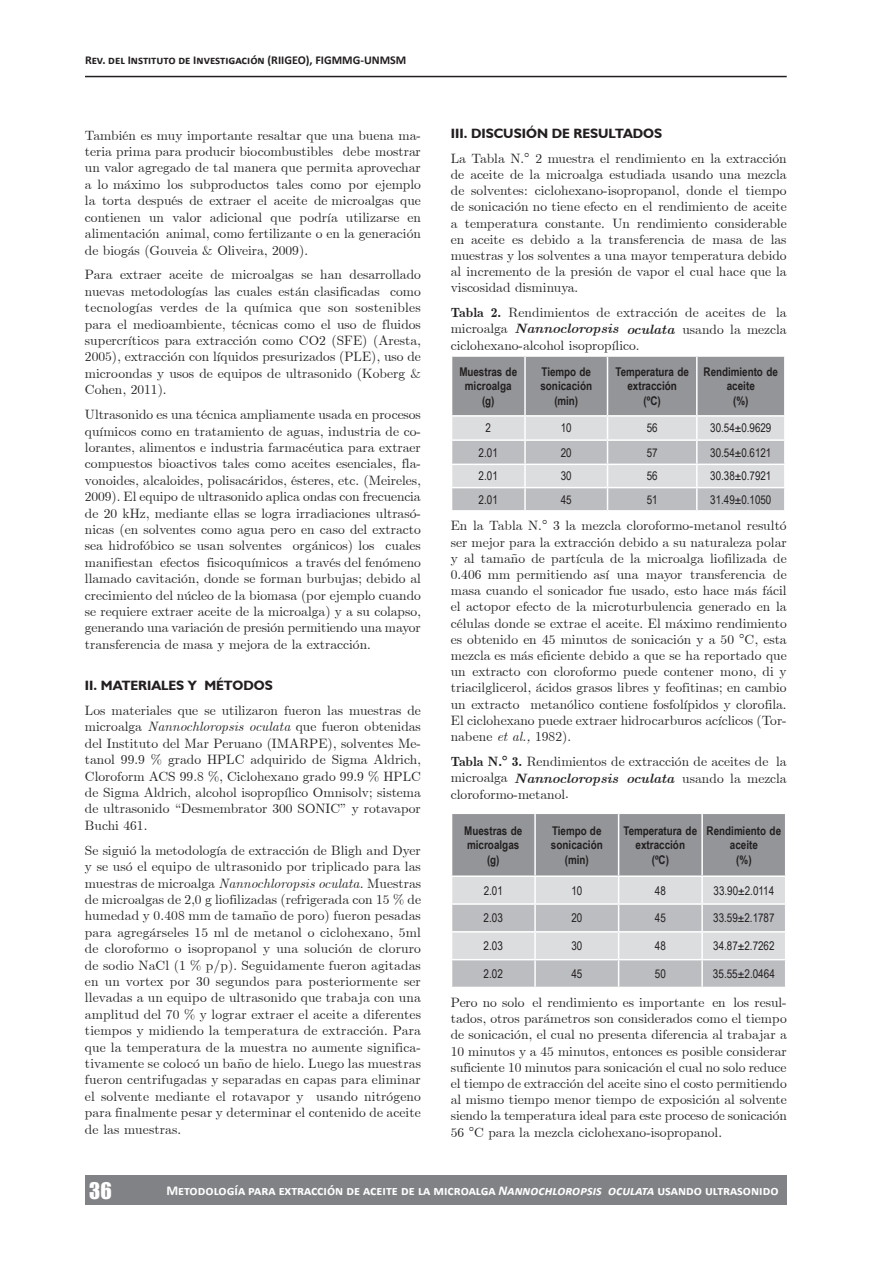
<style>
.page{position:relative;width:893px;height:1263px;background:#fff}
.page>*{position:absolute;margin:0;border:0;box-sizing:border-box;transform-origin:0 0}
.t1{font:21px "Impact";color:#fff}
.t2{font:13.5px/16.4px "Euclid";color:#231f20;text-align:justify}
.t3{font:700 13.5px "Calibri";color:#fff}
.t4{font:700 13.5px "Humanist 521 BT";color:#231f20}
.t5{font:700 12px/14.4px "Arial Narrow";color:#231f20;text-align:center}
.t6{font:12px "Arial Narrow";color:#231f20}
.t7{font:700 12px "Calibri";color:#231f20}
.s1{font-style:italic}
.s2{font-weight:700}
.s3{font-weight:700;font-style:italic}
</style>
<div class="page">
<div style="left:85px;top:1175px;width:702px;height:30px;background:#808285"></div>
<hr style="left:85px;top:76px;width:702px;height:1px;background:#231f20">
<svg style="left:452px;top:356px;width:333px;height:154px;background:#b9babd"></svg>
<hr style="left:697px;top:487px;width:89px;height:1px;background:#fff">
<hr style="left:696px;top:488px;width:2px;height:22px;background:#fff">
<hr style="left:784px;top:488px;width:2px;height:22px;background:#fff">
<svg style="left:451px;top:813px;width:335px;height:174px;background:#bbbcbf"></svg>
<p class="t7" style="left:85px;top:52px;width:323px">Rev. del Instituto de Investigación (RIIGEO), FIGMMG-UNMSM</p>
<p class="t2" style="left:85px;top:127px;width:337px">También es muy importante resaltar que una buena ma&shy;teria prima para producir biocombustibles debe mostrar un valor agregado de tal manera que permita aprovechar a lo máximo los subproductos tales como por ejemplo la torta después de extraer el aceite de microalgas que contienen un valor adicional que podría utilizarse en alimentación animal, como fertilizante o en la generación de biogás (Gouveia &amp; Oliveira, 2009).</p>
<p class="t2" style="left:85px;top:267px;width:337px">Para extraer aceite de microalgas se han desarrollado nuevas metodologías las cuales están clasificadas como tecnologías verdes de la química que son sostenibles para el medioambiente, técnicas como el uso de fluidos supercríticos para extracción como CO2 (SFE) (Aresta, 2005), extracción con líquidos presurizados (PLE), uso de microondas y usos de equipos de ultrasonido (Koberg &amp; Cohen, 2011).</p>
<p class="t2" style="left:85px;top:407px;width:337px">Ultrasonido es una técnica ampliamente usada en procesos químicos como en tratamiento de aguas, industria de co&shy;lorantes, alimentos e industria farmacéutica para extraer compuestos bioactivos tales como aceites esenciales, fla&shy;vonoides, alcaloides, polisacáridos, ésteres, etc. (Meireles, 2009). El equipo de ultrasonido aplica ondas con frecuencia de 20 kHz, mediante ellas se logra irradiaciones ultrasó&shy;nicas (en solventes como agua pero en caso del extracto sea hidrofóbico se usan solventes orgánicos) los cuales manifiestan efectos fisicoquímicos a través del fenómeno llamado cavitación, donde se forman burbujas; debido al crecimiento del núcleo de la biomasa (por ejemplo cuando se requiere extraer aceite de la microalga) y a su colapso, generando una variación de presión permitiendo una mayor transferencia de masa y mejora de la extracción.</p>
<p class="t4" style="left:85px;top:677px;width:189px">II. MATERIALES Y MÉTODOS</p>
<p class="t2" style="left:85px;top:702px;width:337px">Los materiales que se utilizaron fueron las muestras de microalga <span class="s1">Nannochloropsis oculata</span> que fueron obtenidas del Instituto del Mar Peruano (IMARPE), solventes Me&shy;tanol 99.9 % grado HPLC adquirido de Sigma Aldrich, Cloroform ACS 99.8 %, Ciclohexano grado 99.9 % HPLC de Sigma Aldrich, alcohol isopropílico Omnisolv; sistema de ultrasonido “Desmembrator 300 SONIC” y rotavapor Buchi 461.</p>
<p class="t2" style="left:85px;top:842px;width:338px">Se siguió la metodología de extracción de Bligh and Dyer y se usó el equipo de ultrasonido por triplicado para las muestras de microalga <span class="s1">Nannochloropsis oculata.</span> Muestras de microalgas de 2,0 g liofilizadas (refrigerada con 15 % de humedad y 0.408 mm de tamaño de poro) fueron pesadas para agregárseles 15 ml de metanol o ciclohexano, 5ml de cloroformo o isopropanol y una solución de cloruro de sodio NaCl (1 % p/p). Seguidamente fueron agitadas en un vortex por 30 segundos para posteriormente ser llevadas a un equipo de ultrasonido que trabaja con una amplitud del 70 % y lograr extraer el aceite a diferentes tiempos y midiendo la temperatura de extracción. Para que la temperatura de la muestra no aumente significa&shy;tivamente se colocó un baño de hielo. Luego las muestras fueron centrifugadas y separadas en capas para eliminar el solvente mediante el rotavapor y usando nitrógeno para finalmente pesar y determinar el contenido de aceite de las muestras.</p>
<p class="t4" style="left:451px;top:125px;width:213px">III. DISCUSIÓN DE RESULTADOS</p>
<p class="t2" style="left:451px;top:150px;width:337px">La Tabla N.° 2 muestra el rendimiento en la extracción de aceite de la microalga estudiada usando una mezcla de solventes: ciclohexano-isopropanol, donde el tiempo de sonicación no tiene efecto en el rendimiento de aceite a temperatura constante. Un rendimiento considerable en aceite es debido a la transferencia de masa de las muestras y los solventes a una mayor temperatura debido al incremento de la presión de vapor el cual hace que la viscosidad disminuya.</p>
<p class="t2" style="left:451px;top:304px;width:337px"><span class="s2">Tabla 2.</span> Rendimientos de extracción de aceites de la microalga <span class="s3">Nannocloropsis oculata</span> usando la mezcla ciclohexano-alcohol isopropílico.</p>
<p class="t5" style="left:459px;top:364px;width:59px">Muestras de microalga (g)</p>
<p class="t5" style="left:540px;top:364px;width:53px">Tiempo de sonicación (min)</p>
<p class="t5" style="left:615px;top:364px;width:75px">Temperatura de extracción<br>(ºC)</p>
<p class="t5" style="left:704px;top:364px;width:76px">Rendimiento de aceite<br>(%)</p>
<p class="t6" style="left:486px;top:419px;width:7px">2</p>
<p class="t6" style="left:561px;top:419px;width:12px">10</p>
<p class="t6" style="left:647px;top:419px;width:12px">56</p>
<p class="t6" style="left:710px;top:419px;width:63px">30.54±0.9629</p>
<p class="t6" style="left:479px;top:444px;width:21px">2.01</p>
<p class="t6" style="left:561px;top:444px;width:12px">20</p>
<p class="t6" style="left:647px;top:444px;width:12px">57</p>
<p class="t6" style="left:710px;top:444px;width:63px">30.54±0.6121</p>
<p class="t6" style="left:479px;top:467px;width:21px">2.01</p>
<p class="t6" style="left:561px;top:467px;width:12px">30</p>
<p class="t6" style="left:647px;top:467px;width:12px">56</p>
<p class="t6" style="left:710px;top:467px;width:63px">30.38±0.7921</p>
<p class="t6" style="left:479px;top:491px;width:21px">2.01</p>
<p class="t6" style="left:561px;top:491px;width:12px">45</p>
<p class="t6" style="left:647px;top:491px;width:12px">51</p>
<p class="t6" style="left:710px;top:491px;width:63px">31.49±0.1050</p>
<p class="t2" style="left:451px;top:518px;width:337px">En la Tabla N.° 3 la mezcla cloroformo-metanol resultó ser mejor para la extracción debido a su naturaleza polar y al tamaño de partícula de la microalga liofilizada de 0.406 mm permitiendo así una mayor transferencia de masa cuando el sonicador fue usado, esto hace más fácil el actopor efecto de la microturbulencia generado en la células donde se extrae el aceite. El máximo rendimiento es obtenido en 45 minutos de sonicación y a 50 °C, esta mezcla es más eficiente debido a que se ha reportado que un extracto con cloroformo puede contener mono, di y triacilglicerol, ácidos grasos libres y feofitinas; en cambio un extracto metanólico contiene fosfolípidos y clorofila.<br>El ciclohexano puede extraer hidrocarburos acíclicos (Tor&shy;nabene <span class="s1">et al.,</span> 1982).</p>
<p class="t2" style="left:451px;top:753px;width:337px"><span class="s2">Tabla N.° 3.</span> Rendimientos de extracción de aceites de la microalga <span class="s3">Nannocloropsis oculata</span> usando la mezcla cloroformo-metanol.</p>
<p class="t5" style="left:464px;top:823px;width:59px">Muestras de microalgas (g)</p>
<p class="t5" style="left:551px;top:823px;width:53px">Tiempo de sonicación (min)</p>
<p class="t5" style="left:623px;top:823px;width:75px">Temperatura de extracción<br>(ºC)</p>
<p class="t5" style="left:707px;top:823px;width:76px">Rendimiento de aceite<br>(%)</p>
<p class="t6" style="left:484px;top:881px;width:21px">2.01</p>
<p class="t6" style="left:571px;top:881px;width:12px">10</p>
<p class="t6" style="left:655px;top:881px;width:12px">48</p>
<p class="t6" style="left:714px;top:881px;width:62px">33.90±2.0114</p>
<p class="t6" style="left:484px;top:909px;width:21px">2.03</p>
<p class="t6" style="left:571px;top:909px;width:12px">20</p>
<p class="t6" style="left:655px;top:909px;width:12px">45</p>
<p class="t6" style="left:713px;top:909px;width:63px">33.59±2.1787</p>
<p class="t6" style="left:484px;top:937px;width:21px">2.03</p>
<p class="t6" style="left:571px;top:937px;width:12px">30</p>
<p class="t6" style="left:655px;top:937px;width:12px">48</p>
<p class="t6" style="left:713px;top:937px;width:63px">34.87±2.7262</p>
<p class="t6" style="left:484px;top:965px;width:21px">2.02</p>
<p class="t6" style="left:571px;top:965px;width:13px">45</p>
<p class="t6" style="left:655px;top:965px;width:13px">50</p>
<p class="t6" style="left:713px;top:965px;width:63px">35.55±2.0464</p>
<p class="t2" style="left:451px;top:994px;width:338px">Pero no solo el rendimiento es importante en los resul&shy;tados, otros parámetros son considerados como el tiempo de sonicación, el cual no presenta diferencia al trabajar a 10 minutos y a 45 minutos, entonces es posible considerar suficiente 10 minutos para sonicación el cual no solo reduce el tiempo de extracción del aceite sino el costo permitiendo al mismo tiempo menor tiempo de exposición al solvente siendo la temperatura ideal para este proceso de sonicación 56 °C para la mezcla ciclohexano-isopropanol.</p>
<h1 class="t1" style="left:89px;top:1174px;width:24px">36</h1>
<p class="t3" style="left:166px;top:1182px;width:614px">Metodología para extracción de aceite de la microalga <span class="s1">Nannochloropsis oculata</span> usando ultrasonido</p>
</div>
